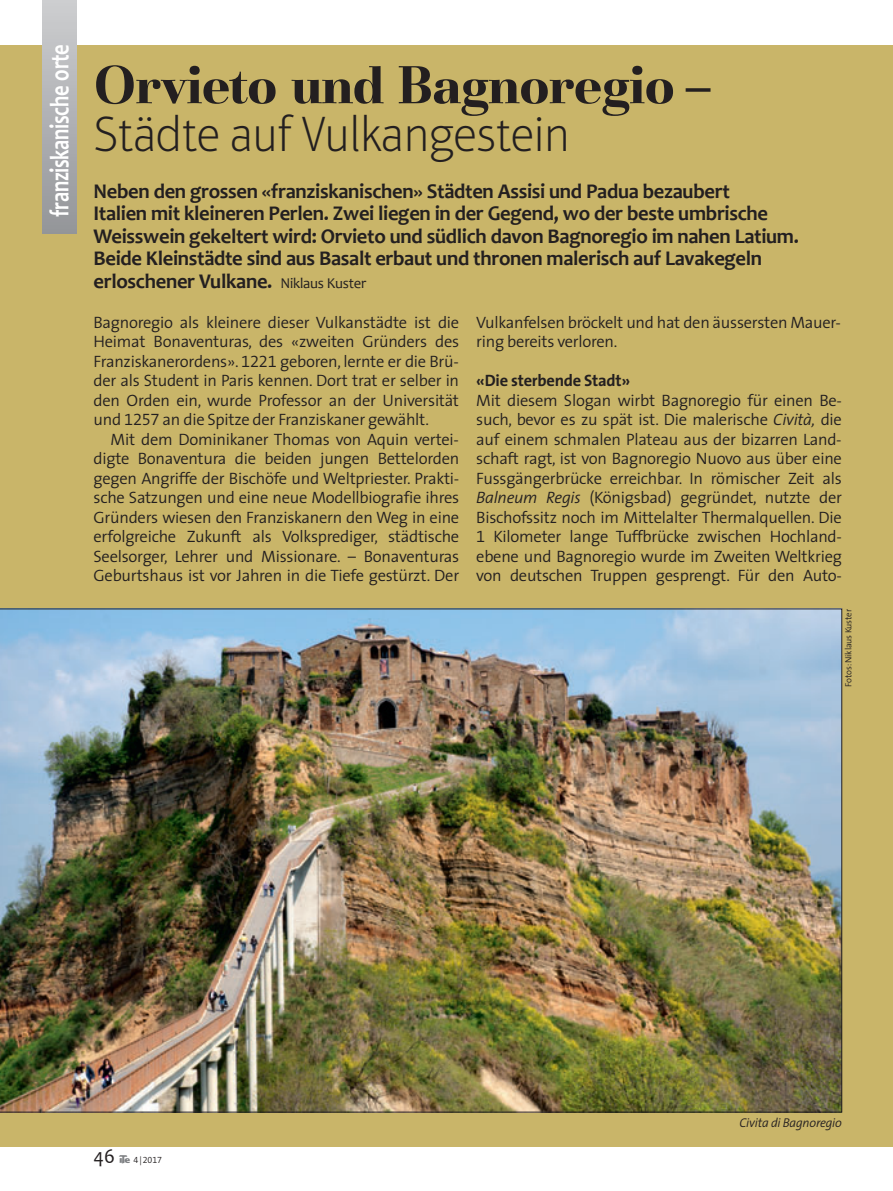
<style>
.page{position:relative;width:893px;height:1191px;background:#fff}
.page>*{position:absolute;margin:0;border:0;box-sizing:border-box;transform-origin:0 0}
.t1{font:700 55.5px "Basilia Com";letter-spacing:-.02em;color:#231f20}
.t2{font:100 50.25px "Aptifer Sans LT Pro";letter-spacing:-.02em;color:#231f20}
.t3{font:700 27px "Candara";letter-spacing:-.015em;color:#fff;scale:.76 1}
.t4{font:700 21px/22.5px "Candara";letter-spacing:-.015em;color:#231f20}
.t5{font:21px "Candara";color:#231f20;scale:.94 1}
.t6{font:300 16.5px/19.5px "The Sans SN";letter-spacing:-.015em;color:#231f20;text-align:justify}
.t7{font:700 16.5px "The Sans SN";letter-spacing:-.015em;color:#231f20}
.t8{font:italic 300 12.75px "The Sans SN";letter-spacing:-.015em;color:#231f20}
.t9{font:300 9px "The Sans SN";letter-spacing:-.015em;color:#231f20}
.s1{font-weight:400;font-size:15px}
.s2{font-style:italic}
.s3{font-family:"Ite Font";font-weight:400;color:#808285}
</style>
<div class="page">
<div style="left:0;top:45px;width:893px;height:1101px;background:#c9b569"></div>
<div style="left:43px;top:0;width:34px;height:234px;background:linear-gradient(to bottom,#cdced0,#949599)"></div>
<img style="left:0;top:609px;width:842px;height:503px">
<h3 class="t3" style="left:43px;top:217px;width:229px;rotate:-90deg">franziskanische orte</h3>
<h1 class="t1" style="left:94px;top:53px;width:620px">Orvieto und Bagnoregio –</h1>
<h2 class="t2" style="left:94px;top:116px;width:478px">Städte auf Vulkangestein</h2>
<p class="t4" style="left:94px;top:179px;width:707px">Neben den grossen «franziskanischen» Städten Assisi und Padua bezaubert<br>Italien mit kleineren Perlen. Zwei liegen in der Gegend, wo der beste umbrische Weisswein gekeltert wird: Orvieto und südlich davon Bagnoregio im nahen Latium.<br>Beide Kleinstädte sind aus Basalt erbaut und thronen malerisch auf Lavakegeln erloschener Vulkane. <span class="s1">Niklaus Kuster</span></p>
<p class="t6" style="left:94px;top:314px;width:367px">Bagnoregio als kleinere dieser Vulkanstädte ist die Heimat Bonaventuras, des «zweiten Gründers des Franziskanerordens». 1221 geboren, lernte er die Brü&shy;der als Student in Paris kennen. Dort trat er selber in den Orden ein, wurde Professor an der Universität und 1257 an die Spitze der Franziskaner gewählt.</p>
<p class="t6" style="left:94px;top:431px;width:367px;text-indent:17px">Mit dem Dominikaner Thomas von Aquin vertei&shy;digte Bonaventura die beiden jungen Bettelorden gegen Angriffe der Bischöfe und Weltpriester. Prakti&shy;sche Satzungen und eine neue Modellbiografie ihres Gründers wiesen den Franziskanern den Weg in eine erfolgreiche Zukunft als Volksprediger, städtische Seelsorger, Lehrer und Missionare. – Bonaventuras Geburtshaus ist vor Jahren in die Tiefe gestürzt. Der</p>
<p class="t6" style="left:476px;top:314px;width:366px">Vulkanfelsen bröckelt und hat den äussersten Mauer&shy;ring bereits verloren.</p>
<p class="t7" style="left:476px;top:374px;width:156px">«Die sterbende Stadt»</p>
<p class="t6" style="left:476px;top:392px;width:367px">Mit diesem Slogan wirbt Bagnoregio für einen Be&shy;such, bevor es zu spät ist. Die malerische <span class="s2">Cività,</span> die auf einem schmalen Plateau aus der bizarren Land&shy;schaft ragt, ist von Bagnoregio Nuovo aus über eine Fussgängerbrücke erreichbar. In römischer Zeit als <span class="s2">Balneum Regis</span> (Königsbad) gegründet, nutzte der Bischofssitz noch im Mittelalter Thermalquellen. Die 1 Kilometer lange Tuffbrücke zwischen Hochland&shy;ebene und Bagnoregio wurde im Zweiten Weltkrieg von deutschen Truppen gesprengt. Für den Auto-</p>
<p class="t9" style="left:845px;top:686px;width:79px;rotate:-90deg">Fotos: Niklaus Kuster</p>
<p class="t5" style="left:94px;top:1143px;width:24px">46</p>
<p class="t9" style="left:119px;top:1156px;width:45px"><span class="s3">a</span> 4|2017</p>
<p class="t8" style="left:739px;top:1117px;width:104px">Civita di Bagnoregio</p>
</div>
